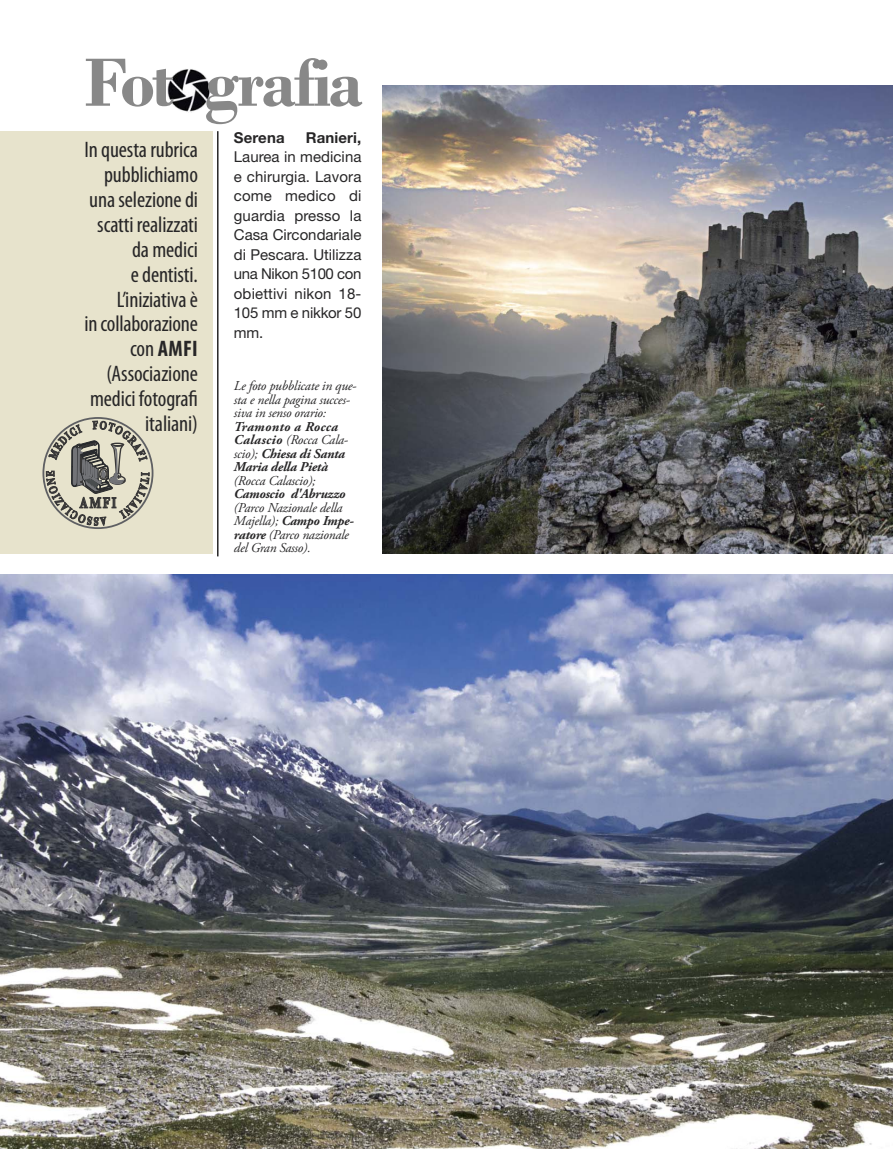
<style>
.page{position:relative;width:893px;height:1149px;background:#fff}
.page>*{position:absolute;margin:0;border:0;box-sizing:border-box;transform-origin:0 0}
.t1{font:700 71.7px "Bodoni";letter-spacing:-.05em;color:#888}
.t2{font:condensed 22.5px/24.9px "Myriad Pro";letter-spacing:-.005em;color:#272627;text-align:right}
.t3{font:600 15.6px "Baskerville";color:#26282b;scale:.76 1}
.t4{font:15px/19.5px "Helvetica Neue";letter-spacing:-.015em;color:#272627;text-align:justify}
.t5{font:700 15px "Helvetica Neue";letter-spacing:.01em;color:#272627}
.t6{font:italic 13.5px/13.5px "Adobe Garamond Pro";letter-spacing:-.015em;color:#272627}
.s1{font-weight:700}
</style>
<div class="page">
<hr style="left:217px;top:131px;width:2px;height:425px;background:#272627">
<div style="left:0;top:131px;width:213px;height:422px;background:#e7e3cc"></div>
<img style="left:167px;top:69px;width:43px;height:44px">
<img style="left:383px;top:85px;width:510px;height:468px">
<img style="left:0;top:574px;width:893px;height:574px">
<svg style="left:46px;top:421px;width:103px;height:108px"></svg>
<p class="t1" style="left:84px;top:58px;width:281px">Fot grafia</p>
<p class="t2" style="left:84px;top:139px;width:115px">In questa rubrica pubblichiamo una selezione di scatti realizzati da medici<br>e dentisti.<br>L’iniziativa è<br>in collaborazione con <span class="s1">AMFI </span>(Associazione medici fotografi italiani)</p>
<p class="t5" style="left:234px;top:132px;width:52px">Serena</p>
<p class="t4" style="left:234px;top:129px;width:129px;text-indent:72px"><span class="s1">Ranieri, </span>Laurea in medicina e chirurgia. Lavora come medico di guardia presso la Casa Circondariale di Pescara. Utilizza una Nikon 5100 con obiettivi nikon 18- 105 mm e nikkor 50 mm.</p>
<p class="t6" style="left:234px;top:380px;width:124px">Le foto pubblicate in que&shy;sta e nella pagina succes&shy;siva in senso orario:<br><span class="s1">Tramonto a Rocca<br>Calascio</span> (Rocca Cala&shy;scio); <span class="s1">Chiesa di Santa<br>Maria della Pietà </span>(Rocca Calascio);<br><span class="s1">Camoscio d'Abruzzo </span>(Parco Nazionale della<br>Majella); <span class="s1">Campo Impe&shy;ratore</span> (Parco nazionale del Gran Sasso).</p>
<p class="t3" style="left:80px;top:493px;width:50px">AMFI</p>
</div>
